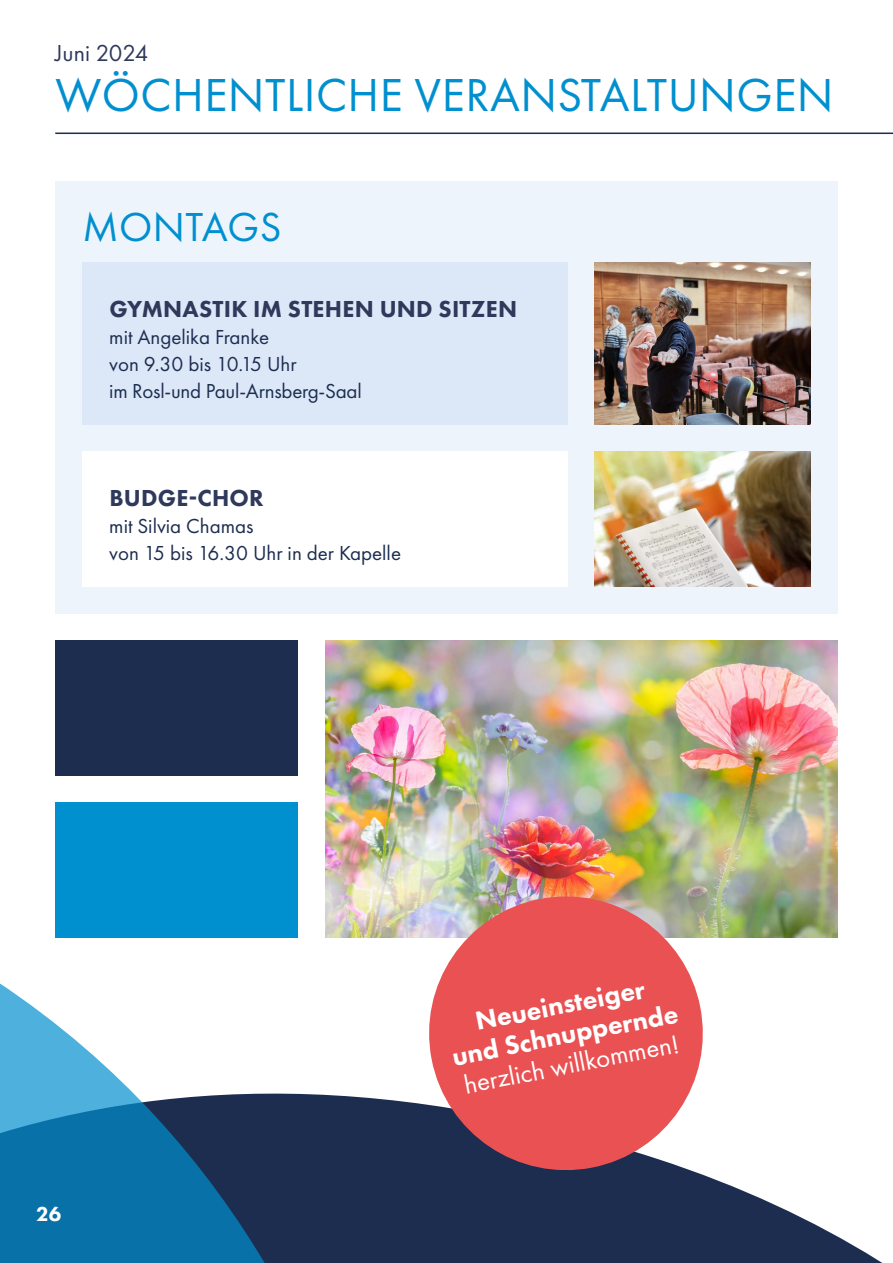
<style>
.page{position:relative;width:893px;height:1263px;background:#fff}
.page>*{position:absolute;margin:0;border:0;box-sizing:border-box;transform-origin:0 0}
.t1{font:48px "Futura PT";letter-spacing:.01em;color:#008fcf}
.t2{font:42px "Futura PT";letter-spacing:.01em;color:#008fcf}
.t3{font:800 27px/30px "Futura PT";color:#fff;text-align:center}
.t4{font:27px "Futura PT";color:#fff}
.t5{font:800 24px "Futura PT";letter-spacing:.01em;color:#2e395b}
.t6{font:24px "Futura PT";color:#2e395b}
.t7{font:21px/27px "Futura PT";color:#1c2d50}
.t8{font:800 21px "Futura PT";color:#fff}
</style>
<div class="page">
<svg style="left:0;top:983px;width:882px;height:280px"></svg>
<div style="left:55px;top:182px;width:783px;height:432px;background:#eef4fb"></div>
<div style="left:82px;top:263px;width:486px;height:162px;background:#dce8f7"></div>
<div style="left:82px;top:452px;width:486px;height:135px;background:#fff"></div>
<img style="left:595px;top:452px;width:216px;height:135px">
<img style="left:595px;top:263px;width:216px;height:162px">
<img style="left:325px;top:641px;width:513px;height:297px">
<div style="left:55px;top:641px;width:243px;height:135px;background:#1c2d50"></div>
<div style="left:55px;top:803px;width:243px;height:135px;background:#008fcf"></div>
<hr style="left:55px;top:133px;width:838px;height:1px;background:#1c2d50">
<svg style="left:418px;top:885px;width:296px;height:296px;background:#d36d70"></svg>
<p class="t6" style="left:55px;top:39px;width:95px">Juni 2024</p>
<h1 class="t1" style="left:56px;top:67px;width:780px">WÖCHENTLICHE VERANSTALTUNGEN</h1>
<h2 class="t2" style="left:82px;top:202px;width:200px">MONTAGS</h2>
<p class="t5" style="left:109px;top:294px;width:409px">GYMNASTIK IM STEHEN UND SITZEN</p>
<p class="t7" style="left:109px;top:323px;width:254px">mit Angelika Franke<br>von 9.30 bis 10.15 Uhr<br>im Rosl-und Paul-Arnsberg-Saal</p>
<p class="t5" style="left:109px;top:483px;width:156px">BUDGE-CHOR</p>
<p class="t7" style="left:109px;top:512px;width:293px">mit Silvia Chamas<br>von 15 bis 16.30 Uhr in der Kapelle</p>
<p class="t8" style="left:36px;top:1201px;width:27px">26</p>
<p class="t3" style="left:444px;top:1012px;width:231px;rotate:-11deg">Neueinsteiger<br>und Schnuppernde</p>
<p class="t4" style="left:461px;top:1069px;width:220px;rotate:-11deg">herzlich willkommen!</p>
</div>
